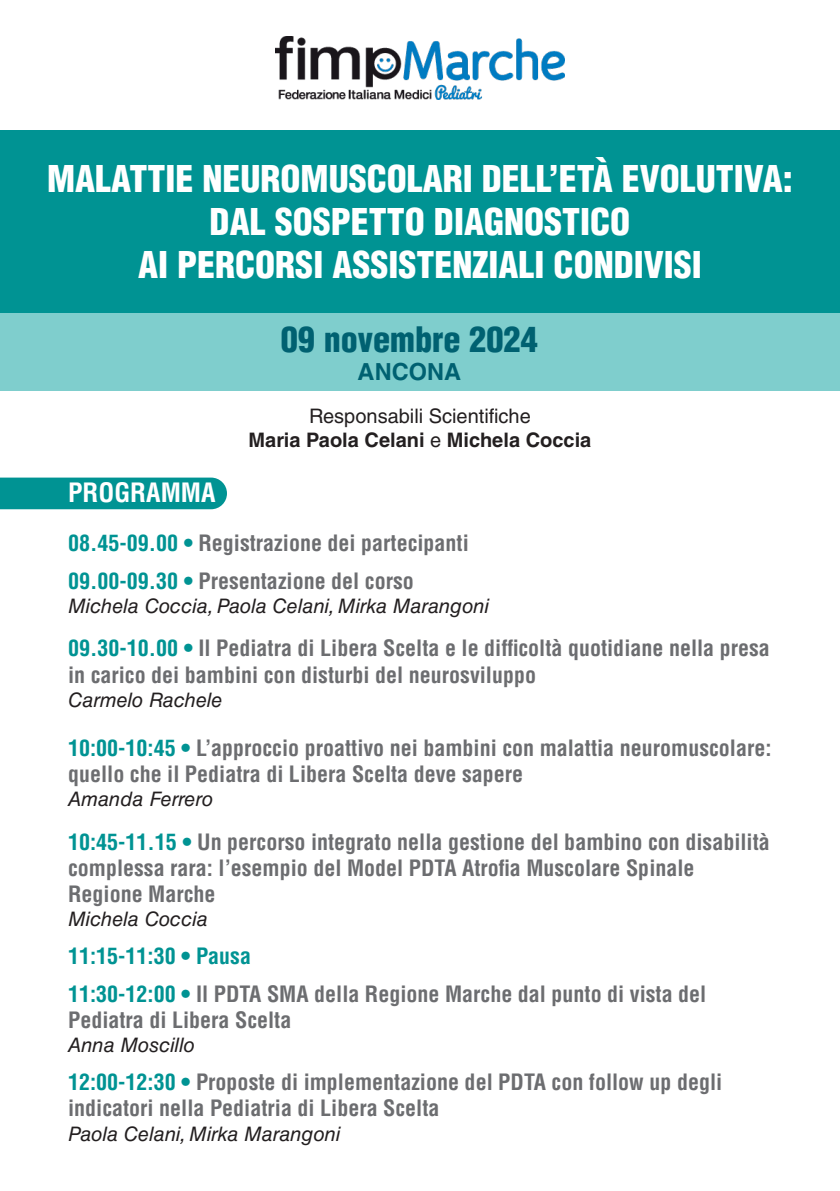
<style>
.page{position:relative;width:840px;height:1191px;background:#fff}
.page>*{position:absolute;margin:0;border:0;box-sizing:border-box;transform-origin:0 0}
.t1{font:900 condensed 36px/43.2px "Helvetica LT Std";color:#fff;text-align:center}
.t2{font:900 condensed 34.2px "Helvetica LT Std";color:#006171}
.t3{font:700 condensed 26px "Helvetica LT Std";color:#fff}
.t4{font:700 23.6px "Helvetica LT Std";color:#006171}
.t5{font:700 condensed 22px/26.4px "Helvetica LT Std";color:#6c6d70}
.t6{font:italic 20px "Helvetica LT Std";color:#231f20}
.t7{font:700 20px/24px "Helvetica LT Std";color:#231f20;text-align:center}
.s1{font-weight:400}
.s2{color:#009393}
</style>
<div class="page">
<div style="left:0;top:312px;width:839px;height:79px;background:#7fcecd"></div>
<div style="left:0;top:130px;width:839px;height:183px;background:#009393"></div>
<div style="left:0;top:477px;width:227px;height:32px;background:#009393"></div>
<img style="left:275px;top:36px;width:289px;height:64px">
<h1 class="t1" style="left:47px;top:156px;width:746px">MALATTIE NEUROMUSCOLARI DELL’ETÀ EVOLUTIVA:<br>DAL SOSPETTO DIAGNOSTICO<br>AI PERCORSI ASSISTENZIALI CONDIVISI</h1>
<h2 class="t2" style="left:281px;top:318px;width:258px">09 novembre 2024</h2>
<p class="t4" style="left:357px;top:358px;width:105px">ANCONA</p>
<p class="t7" style="left:248px;top:403px;width:344px"><span class="s1">Responsabili Scientifiche<br></span>Maria Paola Celani <span class="s1">e</span> Michela Coccia</p>
<p class="t3" style="left:68px;top:476px;width:149px">PROGRAMMA</p>
<p class="t5" style="left:68px;top:524px;width:402px;line-height:37.8px"><span class="s2">08.45-09.00 •</span> Registrazione dei partecipanti<br><span class="s2">09.00-09.30 •</span> Presentazione del corso</p>
<p class="t6" style="left:68px;top:594px;width:422px">Michela Coccia, Paola Celani, Mirka Marangoni</p>
<p class="t5" style="left:68px;top:635px;width:703px"><span class="s2">09.30-10.00 •</span> Il Pediatra di Libera Scelta e le difficoltà quotidiane nella presa in carico dei bambini con disturbi del neurosviluppo</p>
<p class="t6" style="left:68px;top:688px;width:156px">Carmelo Rachele</p>
<p class="t5" style="left:68px;top:734px;width:704px"><span class="s2">10:00-10:45 •</span> L’approccio proattivo nei bambini con malattia neuromuscolare: quello che il Pediatra di Libera Scelta deve sapere</p>
<p class="t6" style="left:68px;top:787px;width:146px">Amanda Ferrero</p>
<p class="t5" style="left:68px;top:828px;width:703px"><span class="s2">10:45-11.15 •</span> Un percorso integrato nella gestione del bambino con disabilità complessa rara: l’esempio del Model PDTA Atrofia Muscolare Spinale<br>Regione Marche</p>
<p class="t6" style="left:68px;top:907px;width:141px">Michela Coccia</p>
<p class="t5" style="left:68px;top:937px;width:639px;line-height:37.8px"><span class="s2">11:15-11:30 • Pausa<br>11:30-12:00 •</span> Il PDTA SMA della Regione Marche dal punto di vista del</p>
<p class="t5" style="left:68px;top:1007px;width:225px">Pediatra di Libera Scelta</p>
<p class="t6" style="left:68px;top:1033px;width:128px">Anna Moscillo</p>
<p class="t5" style="left:68px;top:1068px;width:655px"><span class="s2">12:00-12:30 •</span> Proposte di implementazione del PDTA con follow up degli indicatori nella Pediatria di Libera Scelta</p>
<p class="t6" style="left:68px;top:1121px;width:274px">Paola Celani, Mirka Marangoni</p>
</div>
